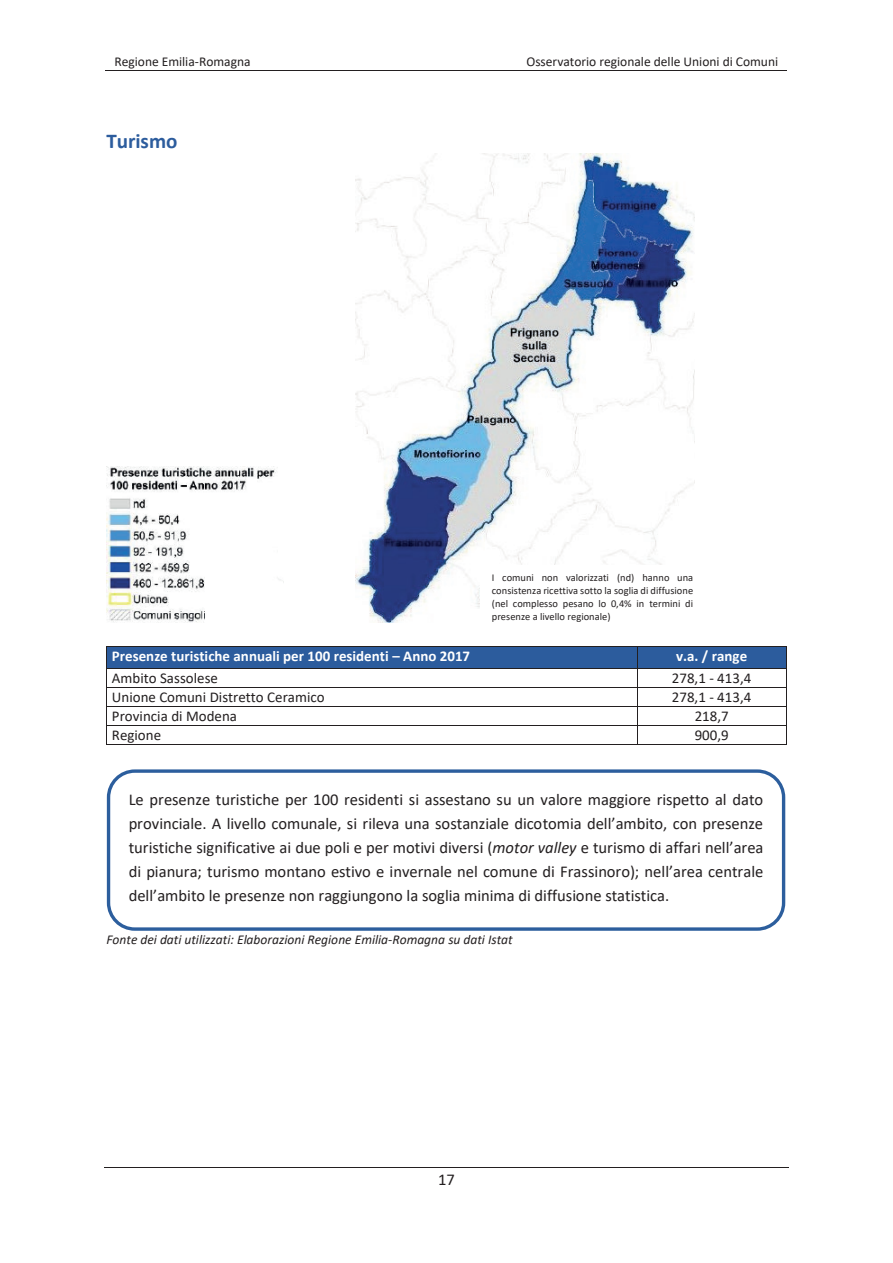
<style>
.page{position:relative;width:893px;height:1263px;background:#fff}
.page>*{position:absolute;margin:0;border:0;box-sizing:border-box;transform-origin:0 0}
.t1{font:700 21px "Calibri";color:#2c5c9d}
.t2{font:16.5px/24px "Calibri";color:#231f20;text-align:justify}
.t3{font:15px "Calibri";color:#231f20}
.t4{font:700 15px "Calibri";color:#fff}
.t5{font:italic 13.5px "Calibri";color:#231f20}
.t6{font:13.5px "Calibri";color:#231f20}
.t7{font:10.5px/12.9px "Calibri";color:#231f20;text-align:justify}
.s1{font-style:italic}
</style>
<div class="page">
<hr style="left:105px;top:70px;width:342px;height:1px;background:#231f20">
<hr style="left:446px;top:70px;width:341px;height:1px;background:#231f20">
<hr style="left:104px;top:1167px;width:685px;height:1px;background:#231f20">
<div style="left:107px;top:647px;width:530px;height:21px;background:#2c5c9d"></div>
<div style="left:638px;top:647px;width:148px;height:21px;background:#2c5c9d"></div>
<hr style="left:106px;top:646px;width:680px;height:1px;background:#231f20">
<hr style="left:106px;top:668px;width:680px;height:1px;background:#231f20">
<hr style="left:106px;top:687px;width:680px;height:1px;background:#231f20">
<hr style="left:106px;top:706px;width:680px;height:1px;background:#231f20">
<hr style="left:106px;top:725px;width:680px;height:1px;background:#231f20">
<svg style="left:106px;top:647px;width:1px;height:97px"></svg>
<hr style="left:106px;top:744px;width:531px;height:1px;background:#231f20">
<svg style="left:637px;top:647px;width:1px;height:98px"></svg>
<hr style="left:638px;top:744px;width:148px;height:1px;background:#231f20">
<svg style="left:786px;top:646px;width:1px;height:99px"></svg>
<img style="left:106px;top:467px;width:178px;height:155px">
<img style="left:355px;top:153px;width:339px;height:469px">
<div style="left:107px;top:769px;width:678px;height:162px;border:3px solid #2c5e9d;border-radius:26px"></div>
<div style="left:481px;top:565px;width:224px;height:64px;background:#fff"></div>
<div style="left:435px;top:609px;width:49px;height:16px;background:#fff"></div>
<p class="t6" style="left:114px;top:52px;width:138px">Regione Emilia-Romagna</p>
<p class="t6" style="left:526px;top:52px;width:253px">Osservatorio regionale delle Unioni di Comuni</p>
<p class="t1" style="left:106px;top:126px;width:73px">Turismo</p>
<p class="t7" style="left:492px;top:571px;width:203px">I comuni non valorizzati (nd) hanno una consistenza ricettiva sotto la soglia di diffusione (nel complesso pesano lo 0,4% in termini di presenze a livello regionale)</p>
<p class="t4" style="left:112px;top:646px;width:360px">Presenze turistiche annuali per 100 residenti – Anno 2017</p>
<p class="t4" style="left:676px;top:646px;width:73px">v.a. / range</p>
<p class="t3" style="left:112px;top:668px;width:108px">Ambito Sassolese</p>
<p class="t3" style="left:672px;top:668px;width:81px">278,1 - 413,4</p>
<p class="t3" style="left:112px;top:687px;width:214px">Unione Comuni Distretto Ceramico</p>
<p class="t3" style="left:672px;top:687px;width:81px">278,1 - 413,4</p>
<p class="t3" style="left:112px;top:706px;width:127px">Provincia di Modena</p>
<p class="t3" style="left:695px;top:706px;width:36px">218,7</p>
<p class="t3" style="left:112px;top:725px;width:51px">Regione</p>
<p class="t3" style="left:695px;top:725px;width:36px">900,9</p>
<p class="t2" style="left:129px;top:787px;width:636px">Le presenze turistiche per 100 residenti si assestano su un valore maggiore rispetto al dato provinciale. A livello comunale, si rileva una sostanziale dicotomia dell’ambito, con presenze turistiche significative ai due poli e per motivi diversi (<span class="s1">motor valley</span> e turismo di affari nell’area di pianura; turismo montano estivo e invernale nel comune di Frassinoro); nell’area centrale dell’ambito le presenze non raggiungono la soglia minima di diffusione statistica.</p>
<p class="t5" style="left:106px;top:930px;width:408px">Fonte dei dati utilizzati: Elaborazioni Regione Emilia-Romagna su dati Istat</p>
<p class="t2" style="left:438px;top:1167px;width:18px">17</p>
</div>
